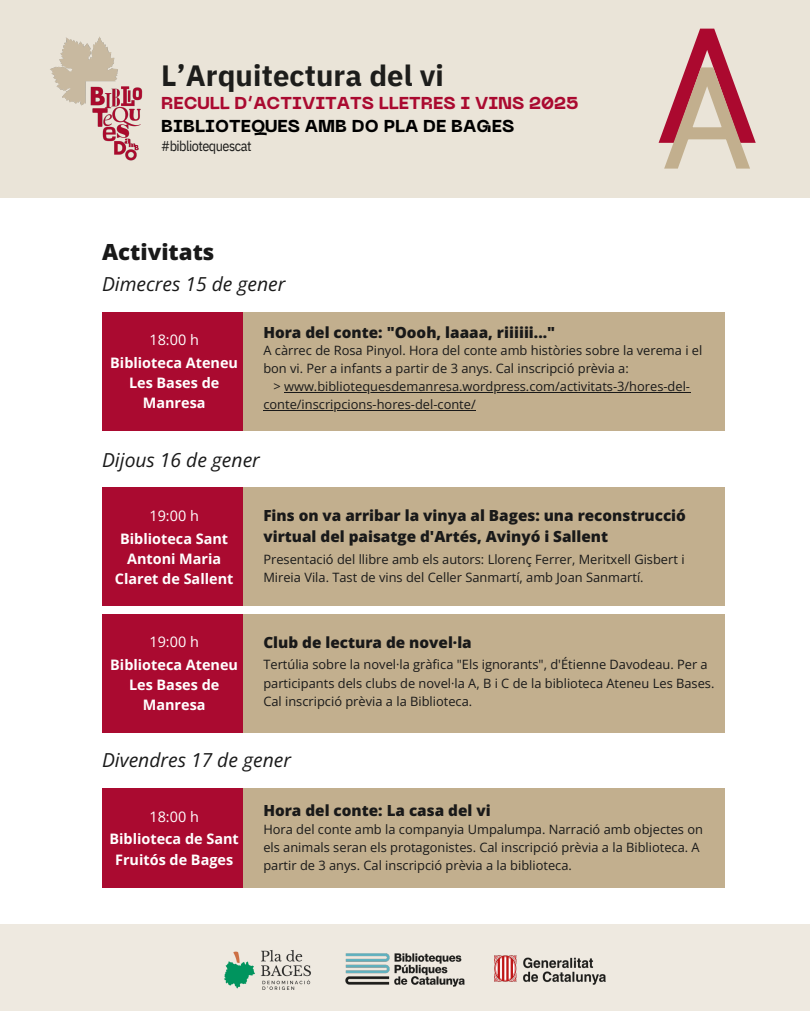
<style>
.page{position:relative;width:810px;height:1013px;background:#fff}
.page>*{position:absolute;margin:0;border:0;box-sizing:border-box;transform-origin:0 0}
.t1{font:700 29.2px "IBM Plex Sans";letter-spacing:.005em;color:#1d1d1b}
.t2{font:800 22.3px "Open Sans";color:#191919}
.t3{font:italic 19.3px "Open Sans";color:#191919}
.t4{font:800 17.1px/23.5px "PP Neue Machina";color:#aa0a30}
.t5{font:800 15.3px/20.7px "Open Sans";color:#191919}
.t6{font:700 14.4px/20.2px "Open Sans";color:#fff;text-align:center}
.t7{font:14.4px "Open Sans";color:#fff}
.t8{font:14.1px "IBM Plex Sans Cond";letter-spacing:-.035em;color:#1d1d1b}
.t9{font:12.9px/18px "Open Sans";color:#191919}
.s1{color:#000}
</style>
<div class="page">
<div style="left:0;top:924px;width:810px;height:86px;background:#eee9e0"></div>
<img style="left:345px;top:953px;width:120px;height:34px">
<img style="left:494px;top:955px;width:112px;height:30px">
<img style="left:224px;top:950px;width:87px;height:40px">
<div style="left:242px;top:312px;width:483px;height:118px;background:#c2af8e"></div>
<div style="left:102px;top:312px;width:140px;height:118px;background:#aa0a30"></div>
<hr style="left:284px;top:392px;width:406px;height:1px;background:#191919">
<hr style="left:263px;top:410px;width:213px;height:1px;background:#191919">
<div style="left:0;top:0;width:810px;height:197px;background:#eae4d8"></div>
<svg style="left:659px;top:29px;width:97px;height:140px"></svg>
<img style="left:50px;top:37px;width:93px;height:124px">
<div style="left:242px;top:487px;width:483px;height:119px;background:#c2af8e"></div>
<div style="left:102px;top:487px;width:140px;height:119px;background:#aa0a30"></div>
<div style="left:242px;top:613px;width:483px;height:119px;background:#c2af8e"></div>
<div style="left:102px;top:613px;width:140px;height:119px;background:#aa0a30"></div>
<div style="left:242px;top:787px;width:483px;height:100px;background:#c2af8e"></div>
<div style="left:102px;top:787px;width:140px;height:100px;background:#aa0a30"></div>
<p class="t1" style="left:161px;top:56px;width:284px">L’Arquitectura del vi</p>
<p class="t4" style="left:161px;top:92px;width:419px">RECULL D’ACTIVITATS LLETRES I VINS 2025<br><span class="s1">BIBLIOTEQUES AMB DO PLA DE BAGES</span></p>
<p class="t8" style="left:161px;top:137px;width:92px">#bibliotequescat</p>
<p class="t2" style="left:102px;top:236px;width:114px">Activitats</p>
<p class="t3" style="left:102px;top:271px;width:185px">Dimecres 15 de gener</p>
<h1 class="t5" style="left:263px;top:321px;width:293px">Hora del conte: "Oooh, laaaa, riiiiii..."</h1>
<h4 class="t7" style="left:149px;top:330px;width:51px">18:00 h</h4>
<h6 class="t6" style="left:110px;top:352px;width:129px">Biblioteca Ateneu<br>Les Bases de<br>Manresa</h6>
<p class="t9" style="left:263px;top:341px;width:441px">A càrrec de Rosa Pinyol. Hora del conte amb històries sobre la verema i el bon vi. Per a infants a partir de 3 anys. Cal inscripció prèvia a:</p>
<p class="t9" style="left:273px;top:377px;width:418px">&gt; www.bibliotequesdemanresa.wordpress.com/activitats-3/hores-del-</p>
<h5 class="t9" style="left:263px;top:395px;width:214px">conte/inscripcions-hores-del-conte/</h5>
<h6 class="t3" style="left:102px;top:446px;width:159px">Dijous 16 de gener</h6>
<p class="t7" style="left:149px;top:505px;width:51px">19:00 h</p>
<p class="t6" style="left:115px;top:528px;width:120px">Biblioteca Sant<br>Antoni Maria<br>Claret de Sallent</p>
<h5 class="t5" style="left:263px;top:505px;width:424px">Fins on va arribar la vinya al Bages: una reconstrucció virtual del paisatge d'Artés, Avinyó i Sallent</h5>
<h6 class="t9" style="left:263px;top:550px;width:423px">Presentació del llibre amb els autors: Llorenç Ferrer, Meritxell Gisbert i<br>Mireia Vila. Tast de vins del Celler Sanmartí, amb Joan Sanmartí.</h6>
<p class="t7" style="left:149px;top:631px;width:51px">19:00 h</p>
<h5 class="t5" style="left:263px;top:631px;width:210px">Club de lectura de novel·la</h5>
<p class="t6" style="left:110px;top:654px;width:129px">Biblioteca Ateneu<br>Les Bases de<br>Manresa</p>
<p class="t9" style="left:263px;top:655px;width:453px">Tertúlia sobre la novel·la gràfica "Els ignorants", d'Étienne Davodeau. Per a participants dels clubs de novel·la A, B i C de la biblioteca Ateneu Les Bases.</p>
<p class="t9" style="left:263px;top:691px;width:210px">Cal inscripció prèvia a la Biblioteca.</p>
<p class="t3" style="left:102px;top:746px;width:190px">Divendres 17 de gener</p>
<h6 class="t5" style="left:263px;top:800px;width:229px">Hora del conte: La casa del vi</h6>
<h5 class="t7" style="left:149px;top:806px;width:51px">18:00 h</h5>
<p class="t6" style="left:109px;top:828px;width:131px">Biblioteca de Sant<br>Fruitós de Bages</p>
<p class="t9" style="left:263px;top:819px;width:441px">Hora del conte amb la companyia Umpalumpa. Narració amb objectes on els animals seran els protagonistes. Cal inscripció prèvia a la Biblioteca. A partir de 3 anys. Cal inscripció prèvia a la biblioteca.</p>
</div>
